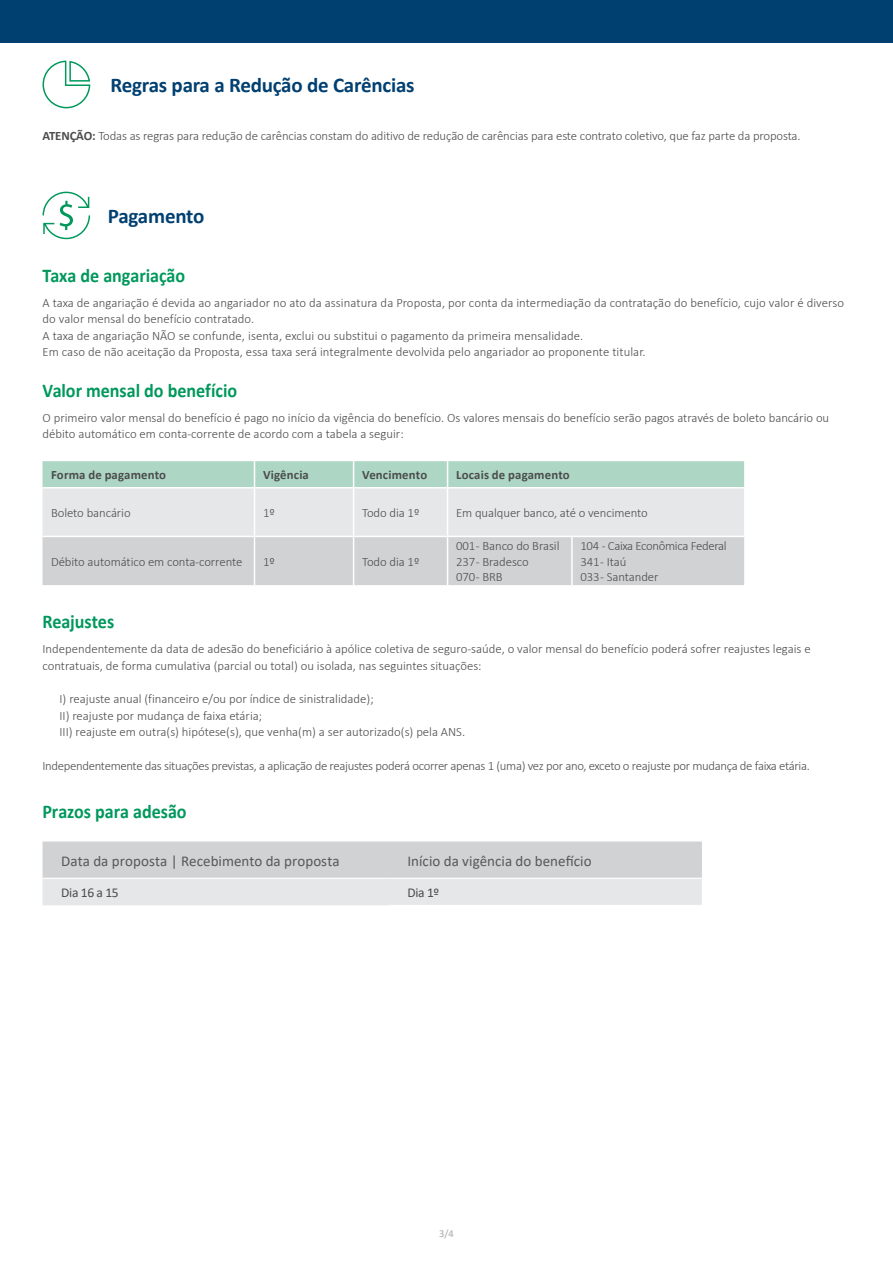
<style>
.page{position:relative;width:893px;height:1263px;background:#fff}
.page>*{position:absolute;margin:0;border:0;box-sizing:border-box;transform-origin:0 0}
.t1{font:700 21px "Calibri";letter-spacing:-.01em;color:#004071}
._02_subtítulo{font:700 19.5px "Calibri";letter-spacing:-.005em;color:#00985c;scale:.93 1}
.t2{font:15px "Calibri";letter-spacing:.005em;color:#57585a}
._03_texto{font:13.5px "Calibri";letter-spacing:-.025em;color:#4b4c4d}
.Texto_parágrafo{font:300 12.75px/16.5px "Calibri";color:#4b4c4d}
.legenda{font:300 12.75px "Calibri";letter-spacing:-.005em;color:#4b4c4d}
.Texto_parágrafo-2{font:300 12.75px "Calibri";letter-spacing:-.025em;color:#4b4c4d}
.legenda-2{font:700 12.75px "Calibri";letter-spacing:.01em;color:#4b4c4d}
.legenda-3{font:300 12.75px "Calibri";letter-spacing:-.025em;color:#4b4c4d}
._05_texto_tabela_log{font:10.5px "Calibri";color:#a8a9ad}
.s1{font-weight:700}
</style>
<div class="page">
<div style="left:0;top:0;width:893px;height:43px;background:#004071"></div>
<svg style="left:43px;top:61px;width:47px;height:47px"></svg>
<svg style="left:43px;top:192px;width:47px;height:47px"></svg>
<svg style="left:43px;top:461px;width:701px;height:124px"></svg>
<hr style="left:43px;top:487px;width:211px;height:1px;background:#fff">
<hr style="left:254px;top:487px;width:100px;height:1px;background:#fff">
<hr style="left:354px;top:487px;width:94px;height:1px;background:#fff">
<hr style="left:448px;top:487px;width:124px;height:1px;background:#fff">
<hr style="left:572px;top:487px;width:172px;height:1px;background:#fff">
<hr style="left:43px;top:536px;width:211px;height:1px;background:#fff">
<hr style="left:254px;top:536px;width:100px;height:1px;background:#fff">
<hr style="left:354px;top:536px;width:94px;height:1px;background:#fff">
<hr style="left:448px;top:536px;width:124px;height:1px;background:#fff">
<hr style="left:572px;top:536px;width:172px;height:1px;background:#fff">
<hr style="left:254px;top:488px;width:1px;height:48px;background:#fff">
<hr style="left:353px;top:488px;width:1px;height:48px;background:#fff">
<hr style="left:447px;top:488px;width:1px;height:48px;background:#fff">
<hr style="left:254px;top:537px;width:1px;height:48px;background:#fff">
<hr style="left:353px;top:537px;width:1px;height:48px;background:#fff">
<hr style="left:447px;top:537px;width:1px;height:48px;background:#fff">
<hr style="left:571px;top:537px;width:2px;height:48px;background:#fff">
<svg style="left:43px;top:841px;width:659px;height:64px"></svg>
<hr style="left:43px;top:878px;width:346px;height:1px;background:#fff">
<hr style="left:389px;top:878px;width:313px;height:1px;background:#fff">
<p class="t1" style="left:111px;top:70px;width:306px">Regras para a Redução de Carências</p>
<p class="Texto_parágrafo" style="left:43px;top:128px;width:760px"><span class="s1">ATENÇÃO:</span> Todas as regras para redução de carências constam do aditivo de redução de carências para este contrato coletivo, que faz parte da proposta.</p>
<p class="t1" style="left:108px;top:201px;width:98px">Pagamento</p>
<p class="_02_subtítulo" style="left:43px;top:261px;width:155px">Taxa de angariação</p>
<p class="Texto_parágrafo" style="left:43px;top:294px;width:803px">A taxa de angariação é devida ao angariador no ato da assinatura da Proposta, por conta da intermediação da contratação do benefício, cujo valor é diverso do valor mensal do benefício contratado.</p>
<p class="Texto_parágrafo" style="left:43px;top:327px;width:542px">A taxa de angariação NÃO se confunde, isenta, exclui ou substitui o pagamento da primeira mensalidade.</p>
<p class="Texto_parágrafo" style="left:43px;top:344px;width:605px">Em caso de não aceitação da Proposta, essa taxa será integralmente devolvida pelo angariador ao proponente titular.</p>
<p class="_02_subtítulo" style="left:43px;top:376px;width:211px">Valor mensal do benefício</p>
<p class="Texto_parágrafo" style="left:43px;top:409px;width:788px">O primeiro valor mensal do benefício é pago no início da vigência do benefício. Os valores mensais do benefício serão pagos através de boleto bancário ou débito automático em conta-corrente de acordo com a tabela a seguir:</p>
<p class="legenda-2" style="left:51px;top:466px;width:117px">Forma de pagamento</p>
<p class="legenda-2" style="left:263px;top:466px;width:47px">Vigência</p>
<p class="legenda-2" style="left:362px;top:466px;width:67px">Vencimento</p>
<p class="legenda-2" style="left:456px;top:466px;width:115px">Locais de pagamento</p>
<p class="legenda" style="left:51px;top:505px;width:81px">Boleto bancário</p>
<p class="legenda" style="left:263px;top:505px;width:13px">1º</p>
<p class="legenda" style="left:362px;top:505px;width:59px">Todo dia 1º</p>
<p class="legenda" style="left:456px;top:505px;width:193px">Em qualquer banco, até o vencimento</p>
<p class="legenda" style="left:51px;top:553px;width:193px">Débito automático em conta-corrente</p>
<p class="legenda" style="left:263px;top:553px;width:13px">1º</p>
<p class="legenda" style="left:362px;top:553px;width:59px">Todo dia 1º</p>
<p class="legenda-3" style="left:580px;top:538px;width:148px">104 - Caixa Econômica Federal</p>
<p class="legenda" style="left:580px;top:553px;width:47px">341 - Itaú</p>
<p class="legenda" style="left:580px;top:569px;width:80px">033 - Santander</p>
<p class="legenda" style="left:456px;top:538px;width:105px">001 - Banco do Brasil</p>
<p class="legenda" style="left:456px;top:553px;width:74px">237 - Bradesco</p>
<p class="legenda" style="left:456px;top:569px;width:48px">070 - BRB</p>
<p class="_02_subtítulo" style="left:43px;top:608px;width:79px">Reajustes</p>
<p class="Texto_parágrafo" style="left:43px;top:640px;width:770px">Independentemente da data de adesão do beneficiário à apólice coletiva de seguro-saúde, o valor mensal do benefício poderá sofrer reajustes legais e contratuais, de forma cumulativa (parcial ou total) ou isolada, nas seguintes situações:</p>
<p class="Texto_parágrafo" style="left:60px;top:690px;width:316px">I) reajuste anual (financeiro e/ou por índice de sinistralidade);</p>
<p class="Texto_parágrafo" style="left:60px;top:707px;width:204px">II) reajuste por mudança de faixa etária;</p>
<p class="Texto_parágrafo" style="left:60px;top:723px;width:407px">III) reajuste em outra(s) hipótese(s), que venha(m) a ser autorizado(s) pela ANS.</p>
<p class="Texto_parágrafo-2" style="left:43px;top:757px;width:769px">Independentemente das situações previstas, a aplicação de reajustes poderá ocorrer apenas 1 (uma) vez por ano, exceto o reajuste por mudança de faixa etária.</p>
<p class="_02_subtítulo" style="left:43px;top:798px;width:156px">Prazos para adesão</p>
<p class="t2" style="left:61px;top:850px;width:280px">Data da proposta | Recebimento da proposta</p>
<p class="t2" style="left:407px;top:850px;width:186px">Início da vigência do benefício</p>
<p class="_03_texto" style="left:61px;top:883px;width:59px">Dia 16 a 15</p>
<p class="_03_texto" style="left:407px;top:883px;width:33px">Dia 1º</p>
<p class="_05_texto_tabela_log" style="left:439px;top:1226px;width:16px">3/4</p>
</div>
